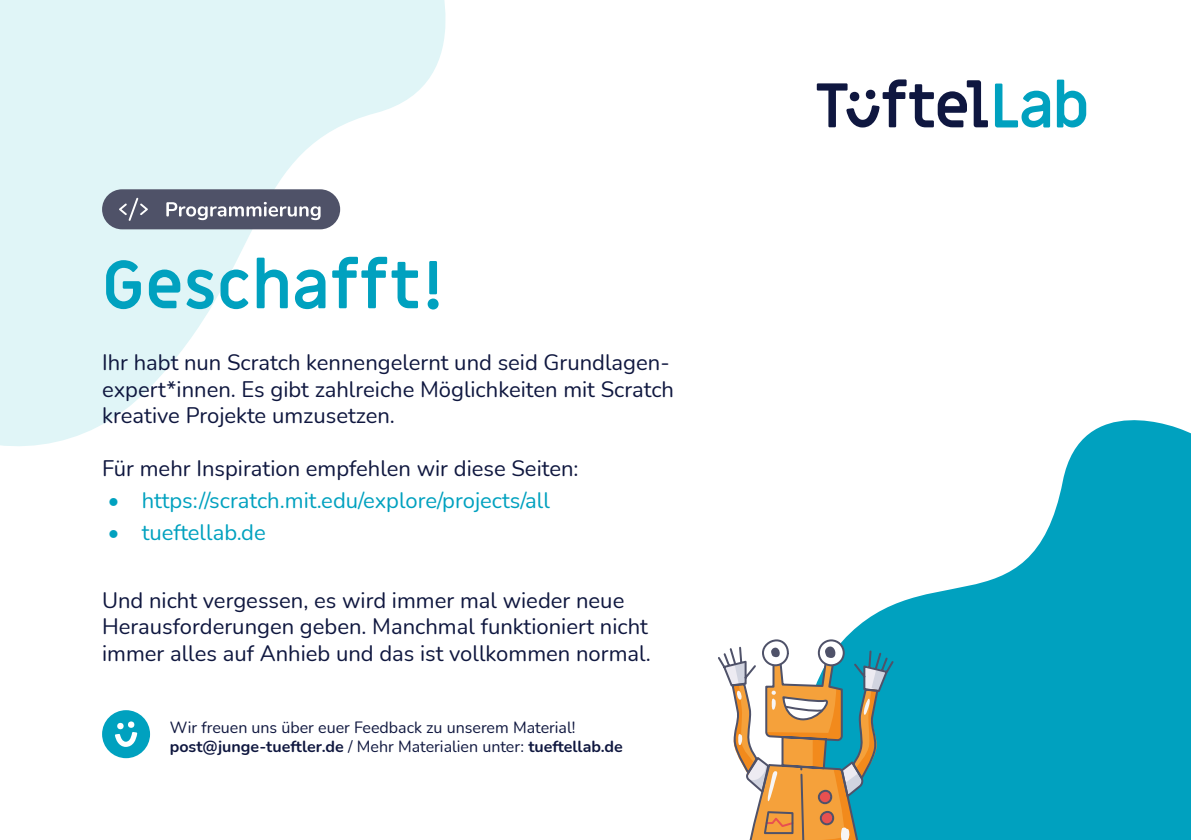
<style>
.page{position:relative;width:1191px;height:840px;background:#fff}
.page>*{position:absolute;margin:0;border:0;box-sizing:border-box;transform-origin:0 0}
.t1{font:700 66px "Miriam Libre";color:#00a1bf}
.Normaler_Text{font:22px/26.4px "Nunito";color:#0f173f}
.t2{font:22px "Nunito";color:#00a1bf}
.t3{font:16px/19.2px "Nunito";color:#0f173f}
.s1{font-weight:700}
</style>
<div class="page">
<svg style="left:766px;top:420px;width:425px;height:419px;fill:#00a1bf"></svg>
<svg style="left:0;top:0;width:446px;height:446px;fill:#e0f5f7"></svg>
<svg style="left:816px;top:79px;width:172px;height:49px"></svg>
<svg style="left:995px;top:80px;width:91px;height:48px"></svg>
<div style="left:102px;top:709px;width:48px;height:48px;background:#00a1bf;border-radius:50%"></div>
<svg style="left:115px;top:721px;width:22px;height:25px"></svg>
<div style="left:102px;top:189px;width:238px;height:40px;background:#4f5268;border-radius:20px"></div>
<svg style="left:119px;top:198px;width:29px;height:23px"></svg>
<svg style="left:166px;top:202px;width:154px;height:18px"></svg>
<svg style="left:819px;top:640px;width:24px;height:25px"></svg>
<div style="left:818px;top:639px;width:26px;height:27px;border:2px solid #4f5269;border-radius:50%"></div>
<svg style="left:763px;top:640px;width:25px;height:25px"></svg>
<div style="left:762px;top:639px;width:27px;height:27px;border:2px solid #4f5269;border-radius:12px"></div>
<svg style="left:718px;top:644px;width:177px;height:195px"></svg>
<h1 class="t1" style="left:102px;top:244px;width:343px">Geschafft!</h1>
<p class="Normaler_Text" style="left:102px;top:348px;width:569px">Ihr habt nun Scratch kennengelernt und seid Grundlagen-</p>
<p class="Normaler_Text" style="left:102px;top:375px;width:573px">expert*innen. Es gibt zahlreiche Möglichkeiten mit Scratch</p>
<p class="Normaler_Text" style="left:102px;top:401px;width:294px">kreative Projekte umzusetzen.</p>
<p class="Normaler_Text" style="left:102px;top:454px;width:478px">Für mehr Inspiration empfehlen wir diese Seiten:</p>
<p class="t2" style="left:108px;top:484px;width:444px">• https://scratch.mit.edu/explore/projects/all</p>
<p class="t2" style="left:108px;top:516px;width:159px">• tueftellab.de</p>
<p class="Normaler_Text" style="left:102px;top:586px;width:550px">Und nicht vergessen, es wird immer mal wieder neue<br>Herausforderungen geben. Manchmal funktioniert nicht immer alles auf Anhieb und das ist vollkommen normal.</p>
<p class="t3" style="left:170px;top:716px;width:454px">Wir freuen uns über euer Feedback zu unserem Material! <span class="s1">post@junge-tueftler.de</span> / Mehr Materialien unter: <span class="s1">tueftellab.de</span></p>
</div>
